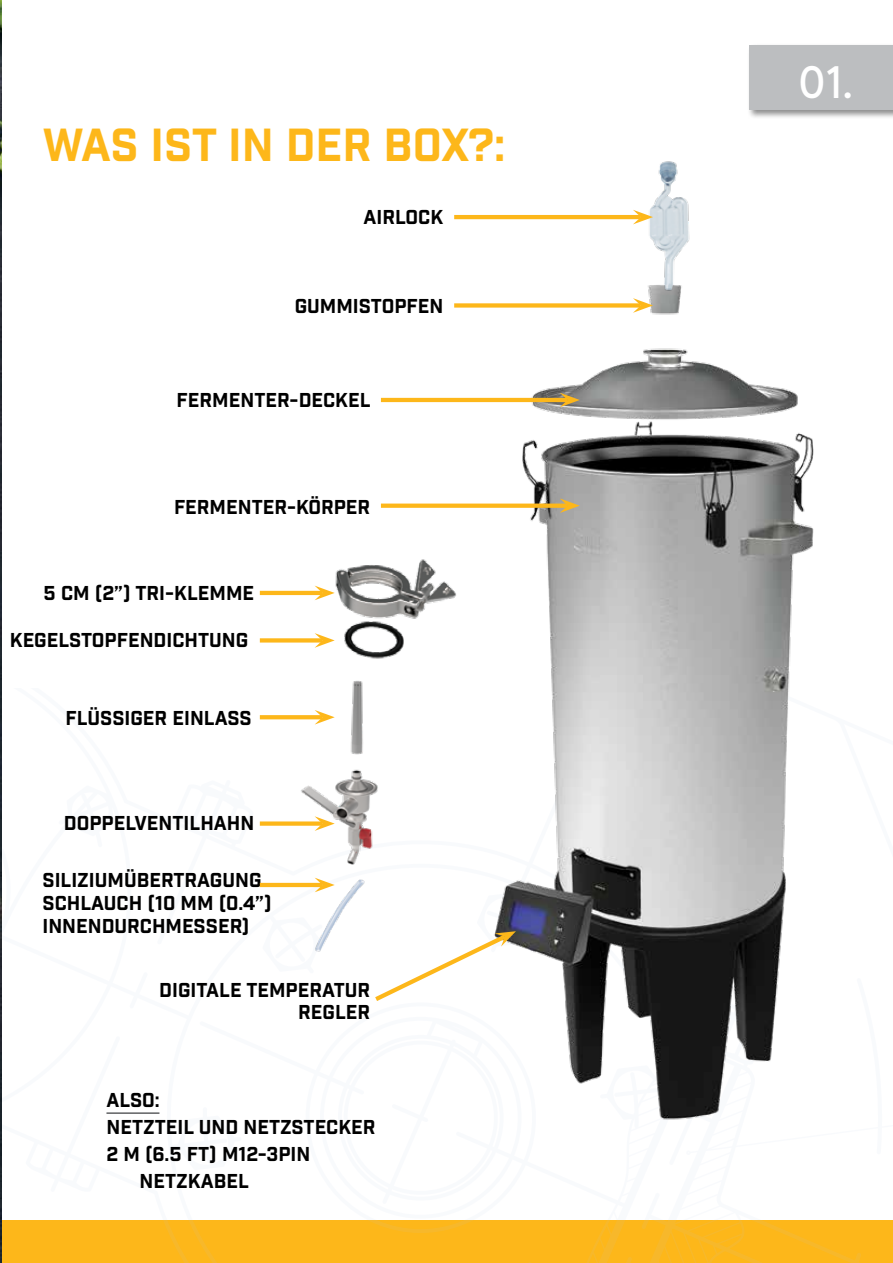
<style>
.page{position:relative;width:893px;height:1263px;background:#fff}
.page>*{position:absolute;margin:0;border:0;box-sizing:border-box;transform-origin:0 0}
.t1{font:600 45.6px "Aaux Next";color:#fff}
.t2{font:45px "Industry Inc Base";color:#fdb71a}
.t3{font:19.5px/23.4px "Industry Inc Base";color:#000;text-align:right}
</style>
<div class="page">
<svg style="left:1px;top:689px;width:892px;height:574px"></svg>
<img style="left:402px;top:296px;width:491px;height:873px">
<img style="left:627px;top:161px;width:63px;height:135px">
<hr style="left:106px;top:1112px;width:53px;height:2px;background:#5f6062">
<svg style="left:370px;top:931px;width:146px;height:74px"></svg>
<hr style="left:381px;top:398px;width:187px;height:4px;background:#fdb71a">
<svg style="left:560px;top:393px;width:20px;height:14px"></svg>
<div style="left:454px;top:303px;width:187px;height:5px;background:#fdb71a"></div>
<svg style="left:633px;top:298px;width:20px;height:15px"></svg>
<hr style="left:454px;top:215px;width:187px;height:4px;background:#fdb71a">
<svg style="left:633px;top:210px;width:20px;height:14px"></svg>
<svg style="left:381px;top:504px;width:179px;height:4px"></svg>
<svg style="left:560px;top:498px;width:20px;height:15px"></svg>
<img style="left:0;top:0;width:1px;height:1263px">
<div style="left:747px;top:43px;width:146px;height:76px;background:#000;opacity:.45"></div>
<div style="left:750px;top:46px;width:143px;height:64px;background:#bcbec0"></div>
<img style="left:311px;top:527px;width:174px;height:133px">
<hr style="left:260px;top:591px;width:62px;height:4px;background:#fdb71a">
<svg style="left:315px;top:586px;width:20px;height:14px"></svg>
<svg style="left:260px;top:638px;width:55px;height:4px"></svg>
<svg style="left:315px;top:633px;width:20px;height:15px"></svg>
<svg style="left:260px;top:715px;width:38px;height:4px"></svg>
<div style="left:260px;top:821px;width:62px;height:5px;background:#fdb71a"></div>
<hr style="left:260px;top:883px;width:62px;height:4px;background:#fdb71a">
<img style="left:298px;top:681px;width:95px;height:199px">
<img style="left:312px;top:878px;width:56px;height:75px">
<h2 class="t2" style="left:43px;top:118px;width:464px">WAS IST IN DER BOX?:</h2>
<p class="t3" style="left:364px;top:207px;width:81px">AIRLOCK</p>
<p class="t3" style="left:295px;top:295px;width:150px">GUMMISTOPFEN</p>
<p class="t3" style="left:177px;top:390px;width:195px">FERMENTER-DECKEL</p>
<p class="t3" style="left:174px;top:497px;width:198px">FERMENTER-KÖRPER</p>
<p class="t3" style="left:44px;top:583px;width:212px">5 CM (2”) TRI-KLEMME</p>
<p class="t3" style="left:10px;top:629px;width:240px">KEGELSTOPFENDICHTUNG</p>
<p class="t3" style="left:66px;top:707px;width:188px">FLÜSSIGER EINLASS</p>
<p class="t3" style="left:64px;top:812px;width:192px">DOPPELVENTILHAHN</p>
<p class="t3" style="left:43px;top:869px;width:231px;text-align:left">SILIZIUMÜBERTRAGUNG<br>SCHLAUCH (10 MM (0.4”)<br>INNENDURCHMESSER)</p>
<p class="t3" style="left:159px;top:979px;width:212px;line-height:22.5px">DIGITALE TEMPERATUR<br>REGLER</p>
<p class="t3" style="left:106px;top:1089px;width:55px">ALSO:</p>
<p class="t3" style="left:106px;top:1116px;width:271px">NETZTEIL UND NETZSTECKER</p>
<p class="t3" style="left:106px;top:1143px;width:205px">2 M (6.5 FT) M12-3PIN</p>
<p class="t3" style="left:139px;top:1170px;width:111px">NETZKABEL</p>
<h1 class="t1" style="left:799px;top:50px;width:57px">01.</h1>
</div>
